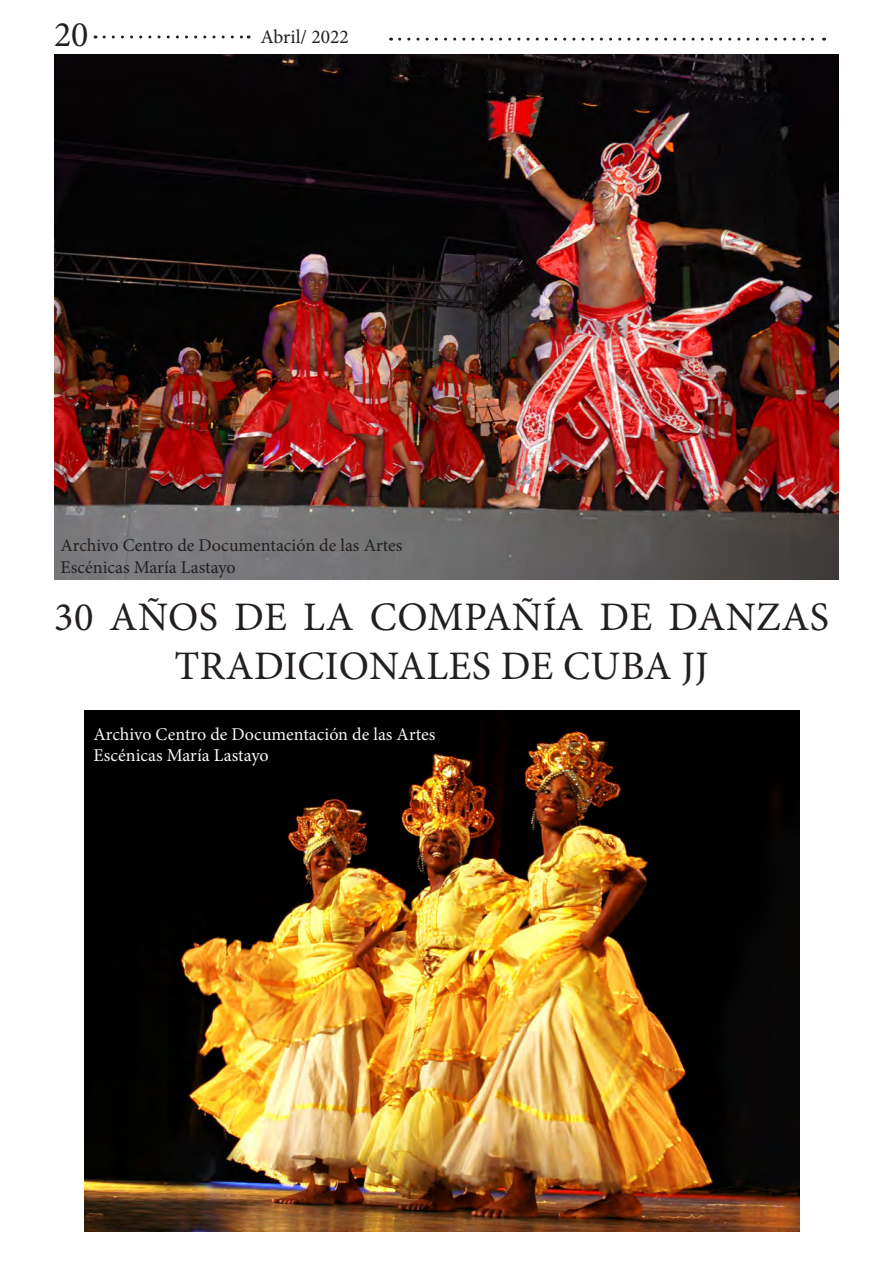
<style>
.page{position:relative;width:893px;height:1263px;background:#fff}
.page>*{position:absolute;margin:0;border:0;box-sizing:border-box;transform-origin:0 0}
.t1{font:40.5px/48.6px "Minion Pro";letter-spacing:.01em;color:#231f20;text-align:center}
.t2{font:36px "Minion Pro";color:#231f20}
.t3{font:19.5px "Minion Pro";color:#231f20}
.t4{font:18px/21.6px "Minion Pro";color:#231f20}
.t5{font:18px/21.6px "Minion Pro";color:#f5f5f6}
.s1{color:#fafafa}
</style>
<div class="page">
<svg style="left:104px;top:35px;width:145px;height:3px"></svg>
<svg style="left:400px;top:38px;width:425px;height:3px"></svg>
<img style="left:54px;top:54px;width:785px;height:525px">
<img style="left:85px;top:710px;width:715px;height:522px">
<h2 class="t2" style="left:54px;top:11px;width:36px">20</h2>
<p class="t3" style="left:260px;top:23px;width:90px">Abril/ 2022</p>
<p class="t4" style="left:61px;top:534px;width:343px">Archivo Centro de Documentación de las Artes<br>Escénicas María Lastayo</p>
<p class="t1" style="left:54px;top:593px;width:776px">30 AÑOS DE LA COMPAÑÍA DE DANZAS<br>TRADICIONALES DE CUBA JJ</p>
<p class="t5" style="left:94px;top:723px;width:343px">Archivo Centro de Documentación de las Artes<br>Escénicas <span class="s1">María Lastayo</span></p>
</div>
